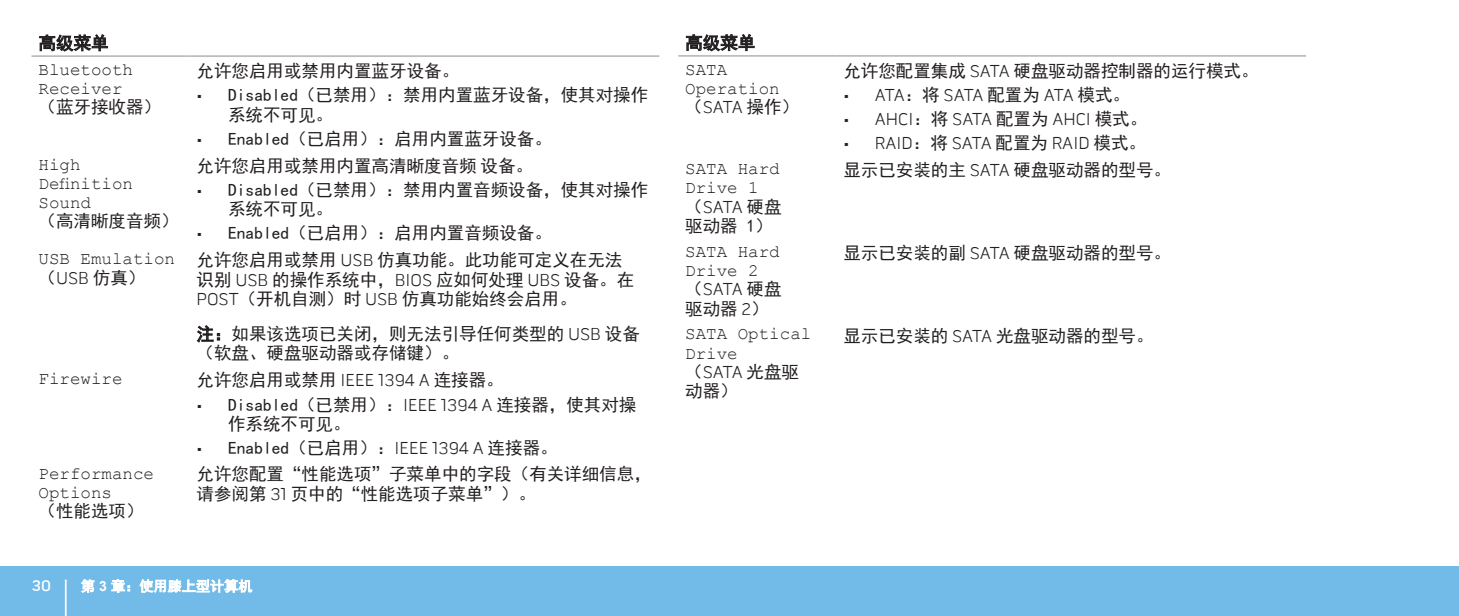
<style>
.page{position:relative;width:1459px;height:616px;background:#fff}
.page>*{position:absolute;margin:0;border:0;box-sizing:border-box;transform-origin:0 0}
.t1{font:17.5px/19.2px "Sim Hei";color:#231f20}
.t2{font:17.5px/19.2px "Courier New";color:#231f20}
.t3{font:300 17.5px "Pill Alt 600 mg";color:#231f20}
.t4{font:300 17.5px "Pill Alt 600 mg";letter-spacing:-.06em;color:#231f20}
.t5{font:500 15.75px "Pill Alt 600 mg";color:#fff}
.s1{font-family:"Pill Alt 600 mg";font-weight:300}
.s2{font-family:"Sim Hei";font-weight:400}
</style>
<div class="page">
<div style="left:0;top:566px;width:1458px;height:49px;background:#72bbe8"></div>
<hr style="left:1458px;top:566px;width:1px;height:49px;background:#72bbe8">
<hr style="left:65px;top:579px;width:2px;height:36px;background:#fff">
<svg style="left:81px;top:579px;width:13px;height:13px"></svg>
<svg style="left:111px;top:579px;width:19px;height:13px"></svg>
<svg style="left:139px;top:579px;width:113px;height:13px"></svg>
<hr style="left:32px;top:55px;width:158px;height:2px;background:#bcbdc0">
<hr style="left:190px;top:55px;width:469px;height:2px;background:#bcbdc0">
<svg style="left:39px;top:34px;width:69px;height:17px"></svg>
<svg style="left:197px;top:325px;width:23px;height:17px"></svg>
<hr style="left:678px;top:55px;width:158px;height:2px;background:#bcbdc0">
<hr style="left:836px;top:55px;width:470px;height:2px;background:#bcbdc0">
<svg style="left:686px;top:34px;width:68px;height:17px"></svg>
<p class="t1" style="left:38px;top:33px;width:71px">高级菜单</p>
<p class="t2" style="left:38px;top:59px;width:96px">Bluetooth<br>Receiver</p>
<p class="t1" style="left:38px;top:97px;width:124px">（蓝牙接收器）</p>
<p class="t2" style="left:38px;top:154px;width:96px">High<br>Definition<br>Sound</p>
<p class="t1" style="left:38px;top:211px;width:141px">（高清晰度音频）</p>
<p class="t2" style="left:38px;top:248px;width:138px">USB Emulation</p>
<p class="t1" style="left:38px;top:267px;width:108px">（<span class="s1">USB</span> 仿真）</p>
<p class="t1" style="left:197px;top:61px;width:264px">允许您启用或禁用内置蓝牙设备。</p>
<p class="t1" style="left:228px;top:85px;width:421px;text-indent:-32px"><span class="s1">•</span> Disabled（已禁用）：禁用内置蓝牙设备，使其对操作系统不可见。</p>
<p class="t1" style="left:197px;top:129px;width:357px"><span class="s1">•</span> Enabled（已启用）：启用内置蓝牙设备。</p>
<p class="t1" style="left:197px;top:156px;width:338px">允许您启用或禁用内置高清晰度音频设备。</p>
<p class="t1" style="left:228px;top:180px;width:421px;text-indent:-32px"><span class="s1">•</span> Disabled（已禁用）：禁用内置音频设备，使其对操作系统不可见。</p>
<p class="t1" style="left:197px;top:223px;width:357px"><span class="s1">•</span> Enabled（已启用）：启用内置音频设备。</p>
<p class="t1" style="left:197px;top:250px;width:439px">允许您启用或禁用 <span class="s1">USB</span> 仿真功能。此功能可定义在无法识别 <span class="s1">USB</span> 的操作系统中，<span class="s1">BIOS</span> 应如何处理 <span class="s1">UBS</span> 设备。在<br><span class="s1">POST</span>（开机自测）时 <span class="s1">USB</span> 仿真功能始终会启用。</p>
<p class="t1" style="left:197px;top:324px;width:445px">注：如果该选项已关闭，则无法引导任何类型的 <span class="s1">USB</span> 设备（软盘、硬盘驱动器或存储键）。</p>
<p class="t2" style="left:38px;top:368px;width:85px">Firewire</p>
<p class="t1" style="left:197px;top:370px;width:309px">允许您启用或禁用 <span class="s1">IEEE 1394 A</span> 连接器。</p>
<p class="t1" style="left:228px;top:394px;width:410px;text-indent:-32px"><span class="s1">•</span> Disabled（已禁用）：<span class="s1">IEEE 1394 A</span> 连接器，使其对操作系统不可见。</p>
<p class="t1" style="left:197px;top:438px;width:362px"><span class="s1">•</span> Enabled（已启用）：<span class="s1">IEEE 1394 A</span> 连接器。</p>
<p class="t2" style="left:38px;top:463px;width:117px">Performance<br>Options</p>
<p class="t1" style="left:38px;top:501px;width:106px">（性能选项）</p>
<p class="t1" style="left:197px;top:464px;width:457px">允许您配置“性能选项”子菜单中的字段（有关详细信息，请参阅第 <span class="s1">31</span> 页中的“性能选项子菜单”）。</p>
<p class="t5" style="left:32px;top:576px;width:21px">30</p>
<p class="t1" style="left:685px;top:33px;width:71px">高级菜单</p>
<p class="t2" style="left:685px;top:59px;width:96px">SATA<br>Operation</p>
<p class="t1" style="left:685px;top:97px;width:115px">（<span class="s1">SATA</span> 操作）</p>
<p class="t2" style="left:685px;top:158px;width:96px">SATA Hard<br>Drive 1</p>
<p class="t3" style="left:685px;top:197px;width:98px"><span class="s2">（</span>SATA <span class="s2">硬盘</span></p>
<p class="t1" style="left:685px;top:216px;width:89px">驱动器 1）</p>
<p class="t2" style="left:685px;top:241px;width:96px">SATA Hard<br>Drive 2</p>
<p class="t3" style="left:685px;top:279px;width:98px"><span class="s2">（</span>SATA <span class="s2">硬盘</span></p>
<p class="t1" style="left:685px;top:298px;width:85px">驱动器 <span class="s1">2</span>）</p>
<p class="t2" style="left:685px;top:323px;width:127px">SATA Optical<br>Drive</p>
<p class="t1" style="left:685px;top:362px;width:115px">（<span class="s1">SATA</span> 光盘驱动器）</p>
<p class="t1" style="left:843px;top:61px;width:417px">允许您配置集成 <span class="s1">SATA</span> 硬盘驱动器控制器的运行模式。</p>
<p class="t4" style="left:843px;top:85px;width:288px">• ATA<span class="s2">：将</span> SATA <span class="s2">配置为</span> ATA <span class="s2">模式。</span></p>
<p class="t3" style="left:843px;top:109px;width:305px">• AHCI<span class="s2">：将</span> SATA <span class="s2">配置为</span> AHCI <span class="s2">模式。</span></p>
<p class="t3" style="left:843px;top:133px;width:304px">• RAID<span class="s2">：将</span> SATA <span class="s2">配置为</span> RAID <span class="s2">模式。</span></p>
<p class="t1" style="left:843px;top:160px;width:329px">显示已安装的主 <span class="s1">SATA</span> 硬盘驱动器的型号。</p>
<p class="t1" style="left:843px;top:243px;width:329px">显示已安装的副 <span class="s1">SATA</span> 硬盘驱动器的型号。</p>
<p class="t1" style="left:843px;top:325px;width:312px">显示已安装的 <span class="s1">SATA</span> 光盘驱动器的型号。</p>
</div>
